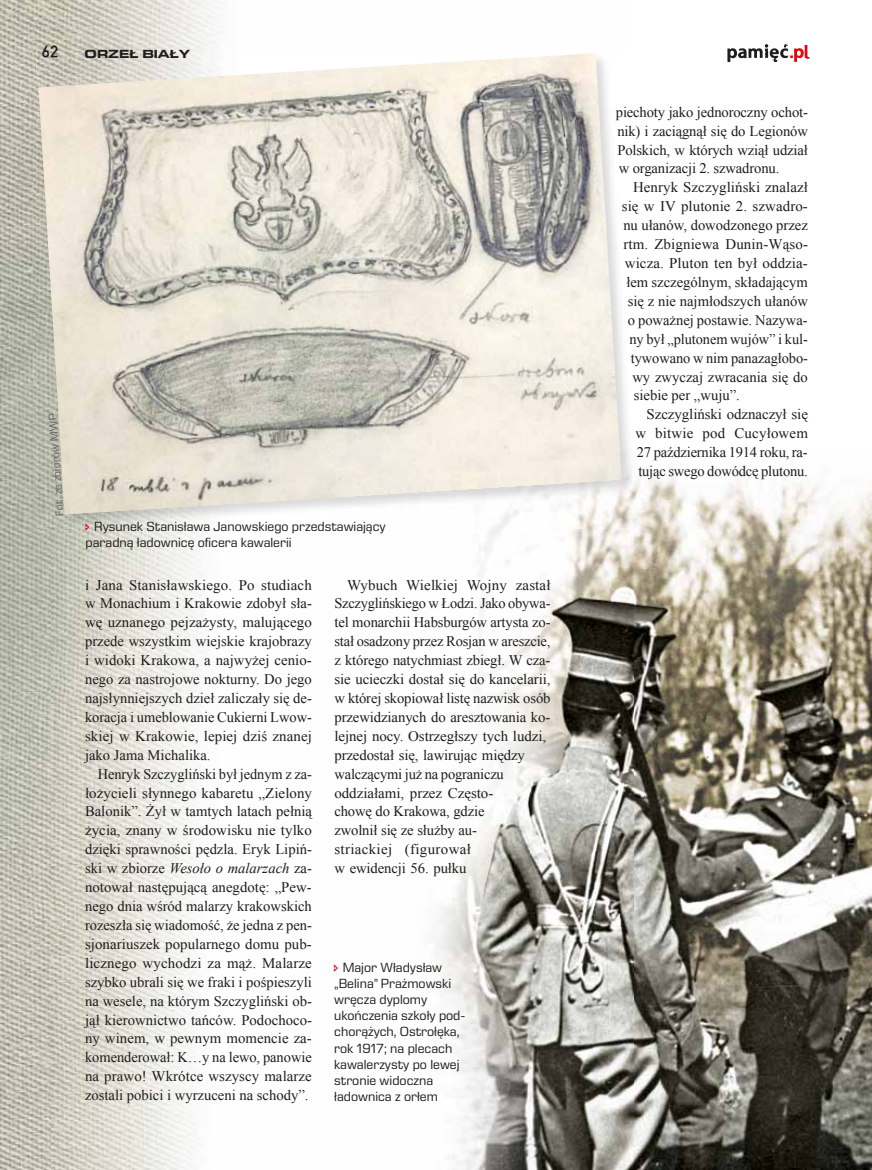
<style>
.page{position:relative;width:872px;height:1170px;background:#fff}
.page>*{position:absolute;margin:0;border:0;box-sizing:border-box;transform-origin:0 0}
.t1{font:14.7px/18.9px "Times New Roman";letter-spacing:-.005em;color:#1d1d1b;text-align:justify}
.t2{font:13.5px/16.2px "Eurostile Next LT Pro";color:#1d1d1b}
.t3{font:700 expanded 12px "Eurostile Next LT Pro";color:#1d1d1b}
.t4{font:12px "Copystruct Normal";color:#1d1d1b}
.t5{font:11.25px "Eurostile Next LT Pro";color:#646363}
.s1{font-style:italic}
</style>
<div class="page">
<img style="left:0;top:0;width:221px;height:52px">
<img style="left:0;top:52px;width:51px;height:1117px">
<img style="left:51px;top:528px;width:581px;height:641px">
<img style="left:632px;top:477px;width:240px;height:692px">
<img style="left:36px;top:51px;width:185px;height:477px">
<img style="left:492px;top:449px;width:143px;height:79px">
<img style="left:38px;top:53px;width:583px;height:461px">
<svg style="left:727px;top:43px;width:82px;height:19px"></svg>
<svg style="left:334px;top:963px;width:4px;height:8px"></svg>
<svg style="left:86px;top:523px;width:3px;height:8px"></svg>
<p class="t4" style="left:43px;top:44px;width:19px">62</p>
<p class="t3" style="left:85px;top:47px;width:107px">ORZEŁ BIAŁY</p>
<p class="t5" style="left:54px;top:516px;width:104px;rotate:-94deg">Fot. ze zbiorów MWP</p>
<p class="t2" style="left:86px;top:518px;width:302px;text-indent:9px">Rysunek Stanisława Janowskiego przedstawiający paradną ładownicę oficera kawalerii</p>
<p class="t1" style="left:85px;top:575px;width:228px">i Jana Stanisławskiego. Po studiach w Monachium i Krakowie zdobył sła&shy;wę uznanego pejzażysty, malującego przede wszystkim wiejskie krajobrazy i widoki Krakowa, a najwyżej cenio&shy;nego za nastrojowe nokturny. Do jego najsłynniejszych dzieł zaliczały się de&shy;koracja i umeblowanie Cukierni Lwow&shy;skiej w Krakowie, lepiej dziś znanej jako Jama Michalika.</p>
<p class="t1" style="left:85px;top:764px;width:228px;text-indent:13px">Henryk Szczygliński był jednym z za&shy;łożycieli słynnego kabaretu „Zielony Balonik”. Żył w tamtych latach pełnią życia, znany w środowisku nie tylko dzięki sprawności pędzla. Eryk Lipiń&shy;ski w zbiorze <span class="s1">Wesoło o malarzach</span> za&shy;notował następującą anegdotę: „Pew&shy;nego dnia wśród malarzy krakowskich rozeszła się wiadomość, że jedna z pen&shy;sjonariuszek popularnego domu pub&shy;licznego wychodzi za mąż. Malarze szybko ubrali się we fraki i pośpieszyli na wesele, na którym Szczygliński ob&shy;jął kierownictwo tańców. Podochoco&shy;ny winem, w pewnym momencie za&shy;komenderował: K…y na lewo, panowie na prawo! Wkrótce wszyscy malarze zostali pobici i wyrzuceni na schody”.</p>
<p class="t1" style="left:334px;top:575px;width:218px;text-align:left;text-indent:13px">Wybuch Wielkiej Wojny zastał<br>Szczyglińskiego w Łodzi. Jako obywa&shy;tel monarchii Habsburgów artysta zo&shy;stał osadzony przez Rosjan w areszcie, z którego natychmiast zbiegł. W cza&shy;sie ucieczki dostał się do kancelarii, w której skopiował listę nazwisk osób przewidzianych do aresztowania ko&shy;lejnej nocy. Ostrzegłszy tych ludzi, przedostał się, lawirując między walczącymi już na pograniczu oddziałami, przez Często-<br>chowę do Krakowa, gdzie<br>zwolnił się ze służby au-<br>striackiej (figurował<br>w ewidencji 56. pułku</p>
<p class="t2" style="left:334px;top:958px;width:133px;text-indent:9px">Major Władysław „Belina” Prażmowski wręcza dyplomy ukończenia szkoły pod&shy;chorążych, Ostrołęka, rok 1917; na plecach kawalerzysty po lewej stronie widoczna ładownica z orłem</p>
<p class="t1" style="left:616px;top:102px;width:194px">piechoty jako jednoroczny ochot&shy;nik) i zaciągnął się do Legionów Polskich, w których wziął udział w organizacji 2. szwadronu.</p>
<p class="t1" style="left:633px;top:178px;width:176px">Henryk Szczygliński znalazł</p>
<p class="t1" style="left:622px;top:197px;width:188px">się w IV plutonie 2. szwadro-</p>
<p class="t1" style="left:623px;top:216px;width:186px">nu ułanów, dowodzonego przez</p>
<p class="t1" style="left:623px;top:234px;width:186px">rtm. Zbigniewa Dunin-Wąso-</p>
<p class="t1" style="left:625px;top:253px;width:184px">wicza. Pluton ten był oddzia-</p>
<p class="t1" style="left:626px;top:272px;width:183px">łem szczególnym, składającym</p>
<p class="t1" style="left:628px;top:291px;width:181px">się z nie najmłodszych ułanów</p>
<p class="t1" style="left:628px;top:310px;width:181px">o poważnej postawie. Nazywa-</p>
<p class="t1" style="left:629px;top:329px;width:180px">ny był „plutonem wujów” i kul-</p>
<p class="t1" style="left:631px;top:348px;width:179px">tywowano w nim panazagłobo-</p>
<p class="t1" style="left:632px;top:367px;width:177px">wy zwyczaj zwracania się do</p>
<p class="t1" style="left:634px;top:386px;width:108px">siebie per „wuju”.</p>
<p class="t1" style="left:646px;top:405px;width:163px">Szczygliński odznaczył się</p>
<p class="t1" style="left:635px;top:423px;width:174px">w bitwie pod Cucyłowem</p>
<p class="t1" style="left:637px;top:442px;width:172px">27 października 1914 roku, ra-</p>
<p class="t1" style="left:638px;top:461px;width:171px">tując swego dowódcę plutonu.</p>
</div>
